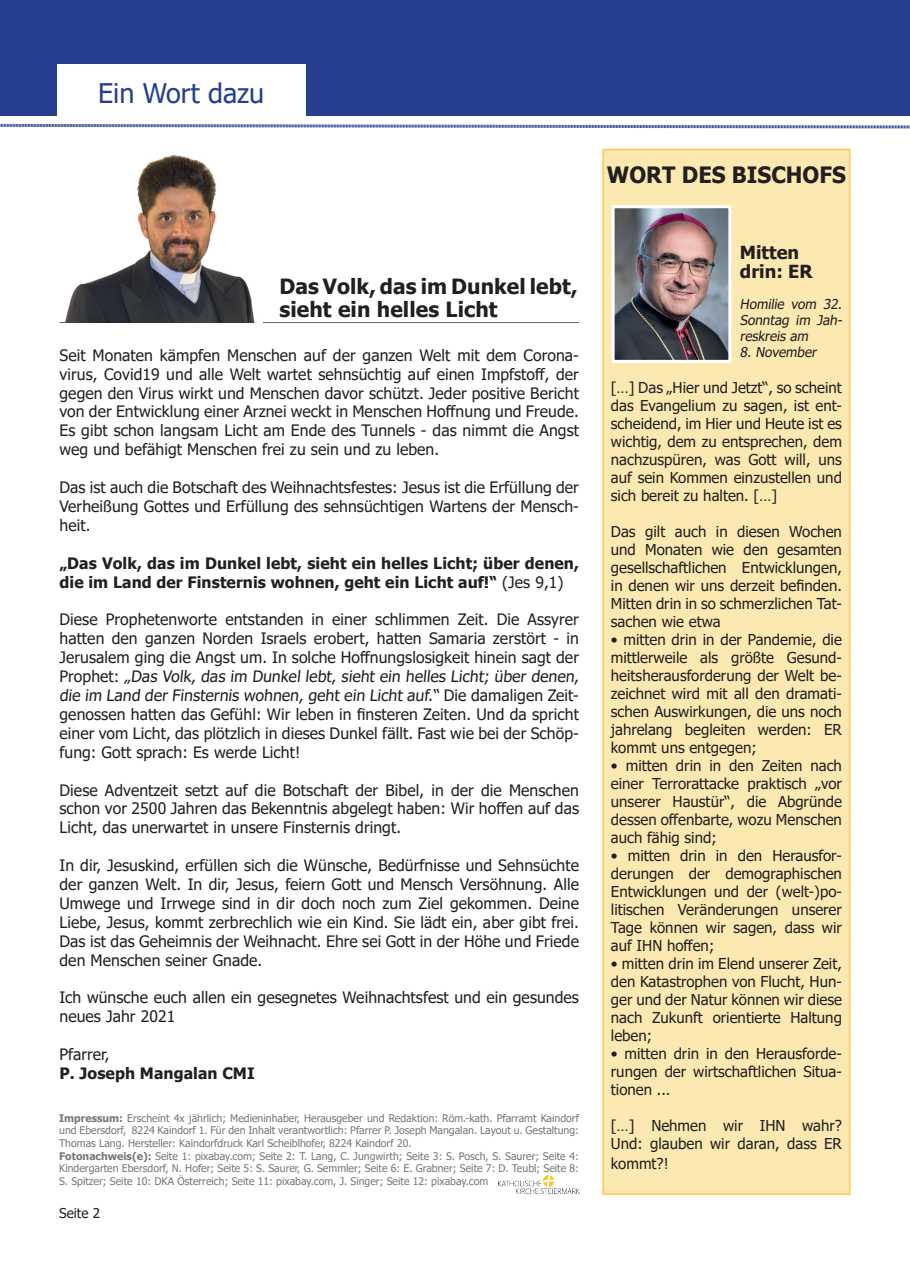
<style>
.page{position:relative;width:910px;height:1280px;background:#fff}
.page>*{position:absolute;margin:0;border:0;box-sizing:border-box;transform-origin:0 0}
.t1{font:27px "Tahoma";color:#253f8e}
.t2{font:700 22.5px "Tahoma";color:#231f20}
.t3{font:700 21px/22.5px "Tahoma";letter-spacing:.005em;color:#231f20}
.t4{font:700 18px/19.5px "Tahoma";color:#231f20}
.t5{font:15.75px/18.9px "Tahoma";letter-spacing:.005em;color:#231f20;text-align:justify}
.t6{font:700 15.75px/18.9px "Tahoma";letter-spacing:.005em;color:#231f20}
.t7{font:15px/18px "Tahoma";color:#231f20;text-align:justify}
.t8{font:italic 13.5px/16.2px "Tahoma";color:#231f20;text-align:justify}
.t9{font:13.5px "Tahoma";color:#231f20}
.t10{font:10.5px/12.6px "Tahoma";color:#76787b}
.s1{font-weight:400}
.s2{font-weight:700}
</style>
<div class="page">
<div style="left:59px;top:319px;width:522px;height:5px;background:#231f20;opacity:.5"></div>
<img style="left:66px;top:154px;width:197px;height:168px">
<div style="left:0;top:0;width:910px;height:116px;background:#253f8e"></div>
<div style="left:57px;top:64px;width:248px;height:53px;background:#fff"></div>
<svg style="left:0;top:123px;width:910px;height:6px"></svg>
<img style="left:498px;top:1175px;width:81px;height:18px">
<div style="left:602px;top:149px;width:248px;height:1046px;background:#fce9b1;border:2px solid #fdc84b"></div>
<img style="left:616px;top:209px;width:111px;height:150px">
<div style="left:612px;top:205px;width:119px;height:158px;border:3px solid #fff"></div>
<h1 class="t1" style="left:98px;top:75px;width:168px">Ein Wort dazu</h1>
<h3 class="t3" style="left:279px;top:276px;width:300px">Das Volk, das im Dunkel lebt, sieht ein helles Licht</h3>
<p class="t5" style="left:60px;top:346px;width:521px">Seit Monaten kämpfen Menschen auf der ganzen Welt mit dem Corona&shy;virus, Covid19 und alle Welt wartet sehnsüchtig auf einen Impfstoff, der gegen den Virus wirkt und Menschen davor schützt. Jeder positive Bericht von der Entwicklung einer Arznei weckt in Menschen Hoffnung und Freude.<br>Es gibt schon langsam Licht am Ende des Tunnels - das nimmt die Angst weg und befähigt Menschen frei zu sein und zu leben.</p>
<p class="t5" style="left:60px;top:479px;width:521px">Das ist auch die Botschaft des Weihnachtsfestes: Jesus ist die Erfüllung der Verheißung Gottes und Erfüllung des sehnsüchtigen Wartens der Mensch&shy;heit.</p>
<p class="t6" style="left:60px;top:554px;width:521px">„Das Volk, das im Dunkel lebt, sieht ein helles Licht; über denen, die im Land der Finsternis wohnen, geht ein Licht auf!“ <span class="s1">(Jes 9,1)</span></p>
<p class="t5" style="left:60px;top:611px;width:523px;text-align:left">Diese Prophetenworte entstanden in einer schlimmen Zeit. Die Assyrer hatten den ganzen Norden Israels erobert, hatten Samaria zerstört - in Jerusalem ging die Angst um. In solche Hoffnungslosigkeit hinein sagt der Prophet: „Das Volk, das im Dunkel lebt, sieht ein helles Licht; über denen, die im Land der Finsternis wohnen, geht ein Licht auf.“ Die damaligen Zeit&shy;genossen hatten das Gefühl: Wir leben in finsteren Zeiten. Und da spricht einer vom Licht, das plötzlich in dieses Dunkel fällt. Fast wie bei der Schöp&shy;fung: Gott sprach: Es werde Licht!</p>
<p class="t5" style="left:60px;top:781px;width:521px">Diese Adventzeit setzt auf die Botschaft der Bibel, in der die Menschen schon vor 2500 Jahren das Bekenntnis abgelegt haben: Wir hoffen auf das Licht, das unerwartet in unsere Finsternis dringt.</p>
<p class="t5" style="left:60px;top:857px;width:521px">In dir, Jesuskind, erfüllen sich die Wünsche, Bedürfnisse und Sehnsüchte der ganzen Welt. In dir, Jesus, feiern Gott und Mensch Versöhnung. Alle Umwege und Irrwege sind in dir doch noch zum Ziel gekommen. Deine Liebe, Jesus, kommt zerbrechlich wie ein Kind. Sie lädt ein, aber gibt frei.<br>Das ist das Geheimnis der Weihnacht. Ehre sei Gott in der Höhe und Friede den Menschen seiner Gnade.</p>
<p class="t5" style="left:60px;top:989px;width:521px">Ich wünsche euch allen ein gesegnetes Weihnachtsfest und ein gesundes neues Jahr 2021</p>
<p class="t5" style="left:60px;top:1046px;width:52px">Pfarrer,</p>
<p class="t6" style="left:60px;top:1064px;width:197px">P. Joseph Mangalan CMI</p>
<p class="t10" style="left:59px;top:1112px;width:521px"><span class="s2">Impressum:</span> Erscheint 4x jährlich; Medieninhaber, Herausgeber und Redaktion: Röm.-kath. Pfarramt Kaindorf und Ebersdorf, 8224 Kaindorf 1. Für den Inhalt verantwortlich: Pfarrer P. Joseph Mangalan. Layout u. Gestaltung:<br>Thomas Lang. Hersteller: Kaindorfdruck Karl Scheiblhofer, 8224 Kaindorf 20.<br><span class="s2">Fotonachweis(e):</span> Seite 1: pixabay.com; Seite 2: T. Lang, C. Jungwirth; Seite 3: S. Posch, S. Saurer; Seite 4:<br>Kindergarten Ebersdorf, N. Hofer; Seite 5: S. Saurer, G. Semmler; Seite 6: E. Grabner; Seite 7: D. Teubl; Seite 8:<br>S. Spitzer; Seite 10: DKA Österreich; Seite 11: pixabay.com, J. Singer; Seite 12: pixabay.com</p>
<p class="t9" style="left:59px;top:1204px;width:42px">Seite 2</p>
<h2 class="t2" style="left:607px;top:159px;width:240px">WORT DES BISCHOFS</h2>
<p class="t4" style="left:740px;top:243px;width:74px">Mitten drin: ER</p>
<p class="t8" style="left:740px;top:296px;width:107px">Homilie vom 32.<br>Sonntag im Jah&shy;reskreis am</p>
<p class="t8" style="left:740px;top:345px;width:81px">8. November</p>
<p class="t7" style="left:611px;top:380px;width:233px">[…] Das „Hier und Jetzt“, so scheint das Evangelium zu sagen, ist ent&shy;scheidend, im Hier und Heute ist es wichtig, dem zu entsprechen, dem nachzuspüren, was Gott will, uns auf sein Kommen einzustellen und sich bereit zu halten. […]</p>
<p class="t7" style="left:611px;top:524px;width:233px">Das gilt auch in diesen Wochen und Monaten wie den gesamten gesellschaftlichen Entwicklungen, in denen wir uns derzeit befinden.<br>Mitten drin in so schmerzlichen Tat&shy;sachen wie etwa</p>
<p class="t7" style="left:611px;top:632px;width:233px">• mitten drin in der Pandemie, die mittlerweile als größte Gesund&shy;heitsherausforderung der Welt be&shy;zeichnet wird mit all den dramati&shy;schen Auswirkungen, die uns noch jahrelang begleiten werden: ER kommt uns entgegen;</p>
<p class="t7" style="left:611px;top:758px;width:233px">• mitten drin in den Zeiten nach einer Terrorattacke praktisch „vor unserer Haustür“, die Abgründe dessen offenbarte, wozu Menschen auch fähig sind;</p>
<p class="t7" style="left:611px;top:848px;width:233px">• mitten drin in den Herausfor&shy;derungen der demographischen Entwicklungen und der (welt-)po&shy;litischen Veränderungen unserer Tage können wir sagen, dass wir auf IHN hoffen;</p>
<p class="t7" style="left:611px;top:956px;width:233px">• mitten drin im Elend unserer Zeit, den Katastrophen von Flucht, Hun&shy;ger und der Natur können wir diese nach Zukunft orientierte Haltung leben;</p>
<p class="t7" style="left:611px;top:1046px;width:233px">• mitten drin in den Herausforde&shy;rungen der wirtschaftlichen Situa&shy;tionen ...</p>
<p class="t7" style="left:611px;top:1118px;width:233px">[…] Nehmen wir IHN wahr?<br>Und: glauben wir daran, dass ER</p>
<p class="t7" style="left:611px;top:1155px;width:59px">kommt?!</p>
</div>
